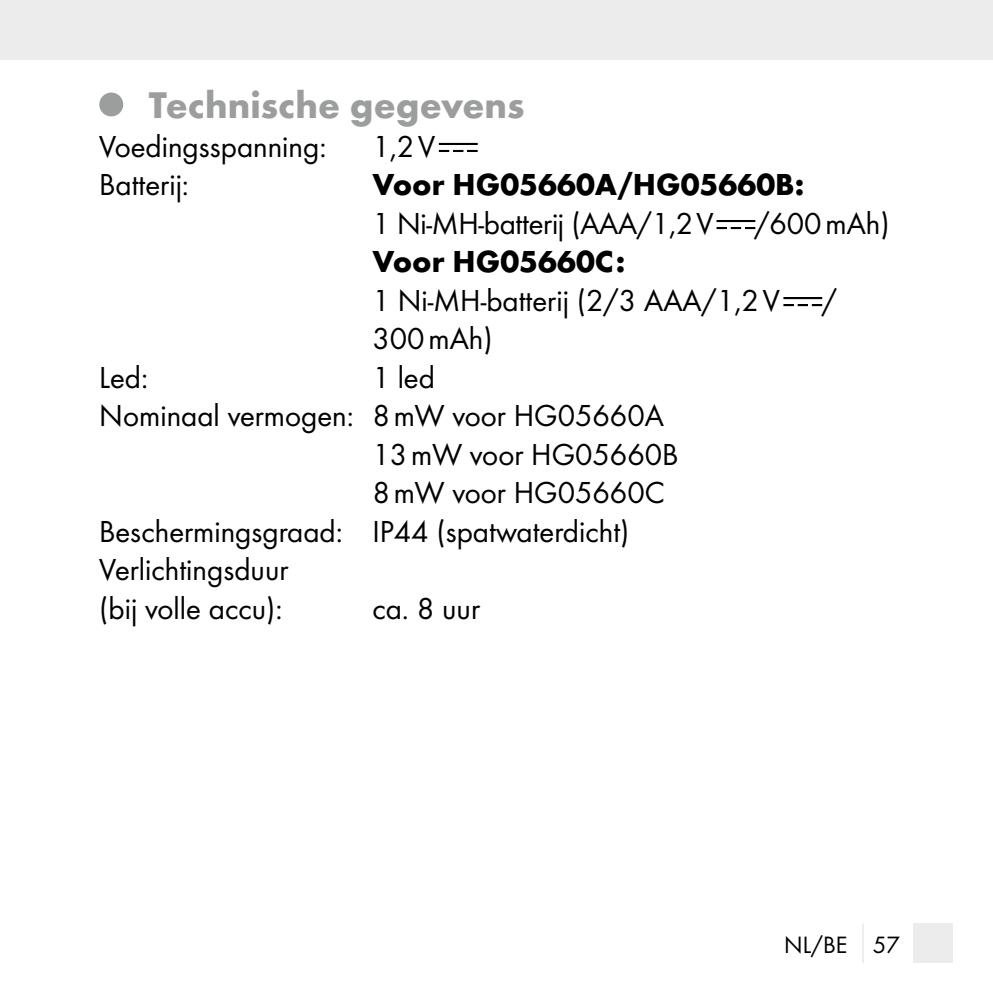
<style>
.page{position:relative;width:993px;height:993px;background:#fff}
.page>*{position:absolute;margin:0;border:0;box-sizing:border-box;transform-origin:0 0}
.t1{font:700 38.5px "Futura";color:#9c9d9d}
.t2{font:31.5px "Futura Boo";color:#000}
.t3{font:700 31.5px "Futura";color:#000}
.t4{font:24.5px "Futura Boo";color:#000}
</style>
<div class="page">
<div style="left:0;top:0;width:992px;height:60px;background:#ececec"></div>
<div style="left:913px;top:923px;width:39px;height:39px;background:#ececec"></div>
<hr style="left:861px;top:923px;width:2px;height:39px;background:#ececec">
<div style="left:99px;top:92px;width:24px;height:24px;background:#9c9d9d;border-radius:50%"></div>
<svg style="left:439px;top:150px;width:38px;height:1px"></svg>
<div style="left:439px;top:143px;width:38px;height:1px;border:1px solid #000"></div>
<svg style="left:716px;top:227px;width:38px;height:1px"></svg>
<div style="left:716px;top:220px;width:38px;height:1px;border:1px solid #000"></div>
<svg style="left:783px;top:304px;width:38px;height:1px"></svg>
<div style="left:783px;top:297px;width:38px;height:1px;border:1px solid #000"></div>
<p class="t1" style="left:149px;top:81px;width:377px">Technische gegevens</p>
<p class="t2" style="left:99px;top:127px;width:229px">Voedingsspanning:</p>
<p class="t2" style="left:372px;top:127px;width:64px">1,2V</p>
<p class="t2" style="left:99px;top:166px;width:91px">Batterij:</p>
<p class="t3" style="left:372px;top:165px;width:433px">Voor HG05660A/HG05660B:</p>
<p class="t2" style="left:372px;top:204px;width:343px">1 Ni-MH-batterij (AAA/1,2V</p>
<p class="t2" style="left:754px;top:204px;width:136px">/600mAh)</p>
<p class="t3" style="left:372px;top:242px;width:254px">Voor HG05660C:</p>
<p class="t2" style="left:372px;top:281px;width:409px">1 Ni-MH-batterij (2/3 AAA/1,2V</p>
<p class="t2" style="left:821px;top:281px;width:17px">/</p>
<p class="t2" style="left:372px;top:320px;width:122px">300mAh)</p>
<p class="t2" style="left:99px;top:358px;width:50px">Led:</p>
<p class="t2" style="left:372px;top:358px;width:64px">1 led</p>
<p class="t2" style="left:99px;top:397px;width:566px">Nominaal vermogen: 8mW voor HG05660A</p>
<p class="t2" style="left:372px;top:435px;width:307px">13mW voor HG05660B</p>
<p class="t2" style="left:372px;top:474px;width:294px">8mW voor HG05660C</p>
<p class="t2" style="left:99px;top:512px;width:531px">Beschermingsgraad: IP44 (spatwaterdicht)</p>
<p class="t2" style="left:99px;top:551px;width:190px">Verlichtingsduur</p>
<p class="t2" style="left:99px;top:589px;width:185px">(bij volle accu):</p>
<p class="t2" style="left:372px;top:589px;width:109px">ca. 8 uur</p>
<p class="t4" style="left:784px;top:929px;width:117px">NL/BE 57</p>
</div>
